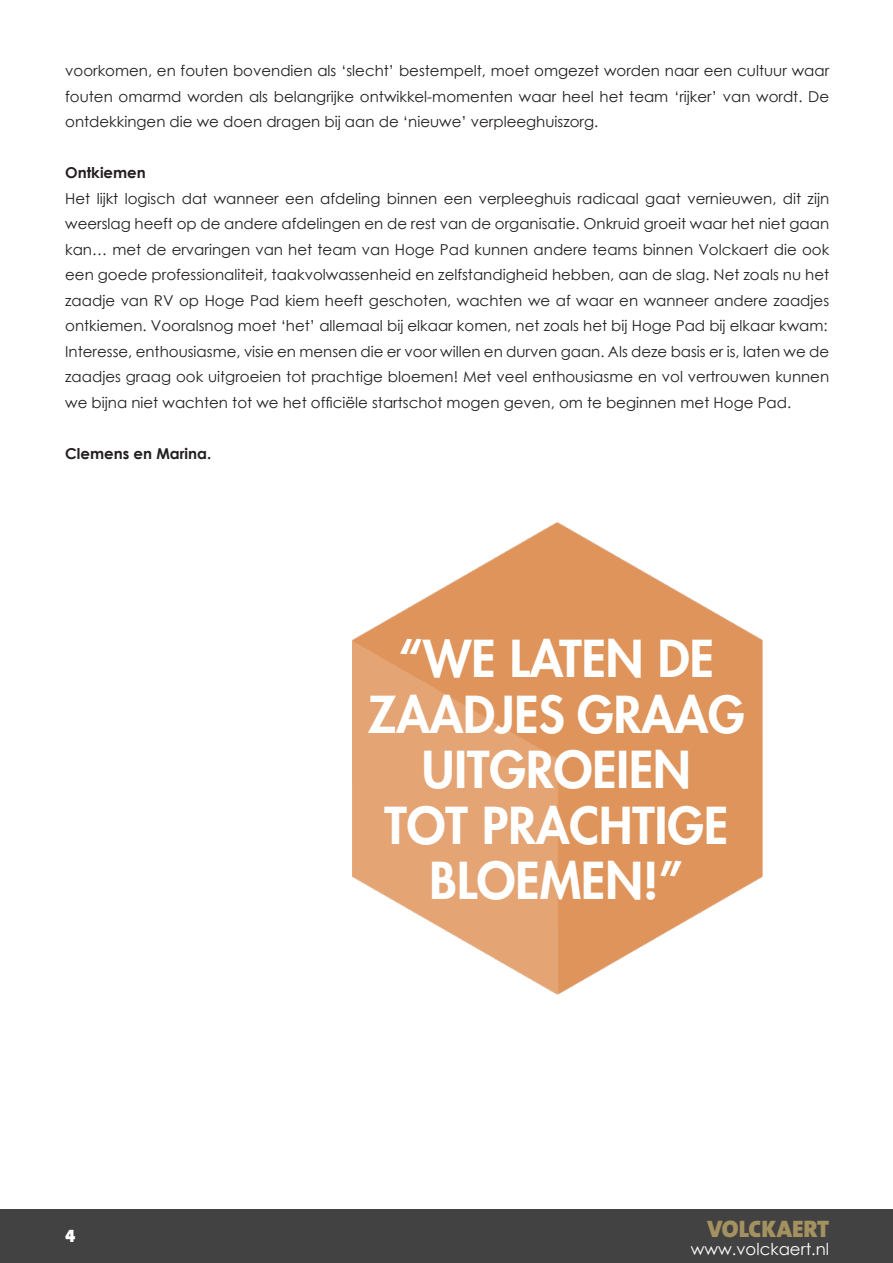
<style>
.page{position:relative;width:893px;height:1263px;background:#fff}
.page>*{position:absolute;margin:0;border:0;box-sizing:border-box;transform-origin:0 0}
.t1{font:800 49.5px/55.5px "Futura";color:#fff;text-align:center}
.t2{font:24px "The Mix Black Caps";color:#a39160}
.t3{font:18px "The Mix Black Caps";color:#fff}
.t4{font:16.5px "Century Gothic";color:#fff}
.t5{font:15px/25.5px "Century Gothic";color:#231f20;text-align:justify}
.t6{font:700 15px "Century Gothic";color:#231f20}
</style>
<div class="page">
<div style="left:0;top:1209px;width:893px;height:54px;background:#434242"></div>
<img style="left:352px;top:522px;width:411px;height:473px">
<p class="t5" style="left:65px;top:58px;width:765px">voorkomen, en fouten bovendien als ‘slecht’ bestempelt, moet omgezet worden naar een cultuur waar fouten omarmd worden als belangrijke ontwikkel-momenten waar heel het team ‘rijker’ van wordt. De ontdekkingen die we doen dragen bij aan de ‘nieuwe’ verpleeghuiszorg.</p>
<p class="t6" style="left:65px;top:162px;width:82px">Ontkiemen</p>
<p class="t5" style="left:65px;top:186px;width:765px">Het lijkt logisch dat wanneer een afdeling binnen een verpleeghuis radicaal gaat vernieuwen, dit zijn weerslag heeft op de andere afdelingen en de rest van de organisatie. Onkruid groeit waar het niet gaan kan… met de ervaringen van het team van Hoge Pad kunnen andere teams binnen Volckaert die ook een goede professionaliteit, taakvolwassenheid en zelfstandigheid hebben, aan de slag. Net zoals nu het zaadje van RV op Hoge Pad kiem heeft geschoten, wachten we af waar en wanneer andere zaadjes ontkiemen. Vooralsnog moet ‘het’ allemaal bij elkaar komen, net zoals het bij Hoge Pad bij elkaar kwam:</p>
<p class="t5" style="left:65px;top:339px;width:765px">Interesse, enthousiasme, visie en mensen die er voor willen en durven gaan. Als deze basis er is, laten we de zaadjes graag ook uitgroeien tot prachtige bloemen! Met veel enthousiasme en vol vertrouwen kunnen we bijna niet wachten tot we het officiële startschot mogen geven, om te beginnen met Hoge Pad.</p>
<p class="t6" style="left:65px;top:442px;width:148px">Clemens en Marina.</p>
<p class="t3" style="left:65px;top:1220px;width:12px">4</p>
<p class="t1" style="left:368px;top:631px;width:378px">“WE LATEN DE<br>ZAADJES GRAAG<br>UITGROEIEN<br>TOT PRACHTIGE<br>BLOEMEN!”</p>
<h2 class="t2" style="left:707px;top:1208px;width:124px">VOLCKAERT</h2>
<p class="t4" style="left:691px;top:1237px;width:140px">www.volckaert.nl</p>
</div>
